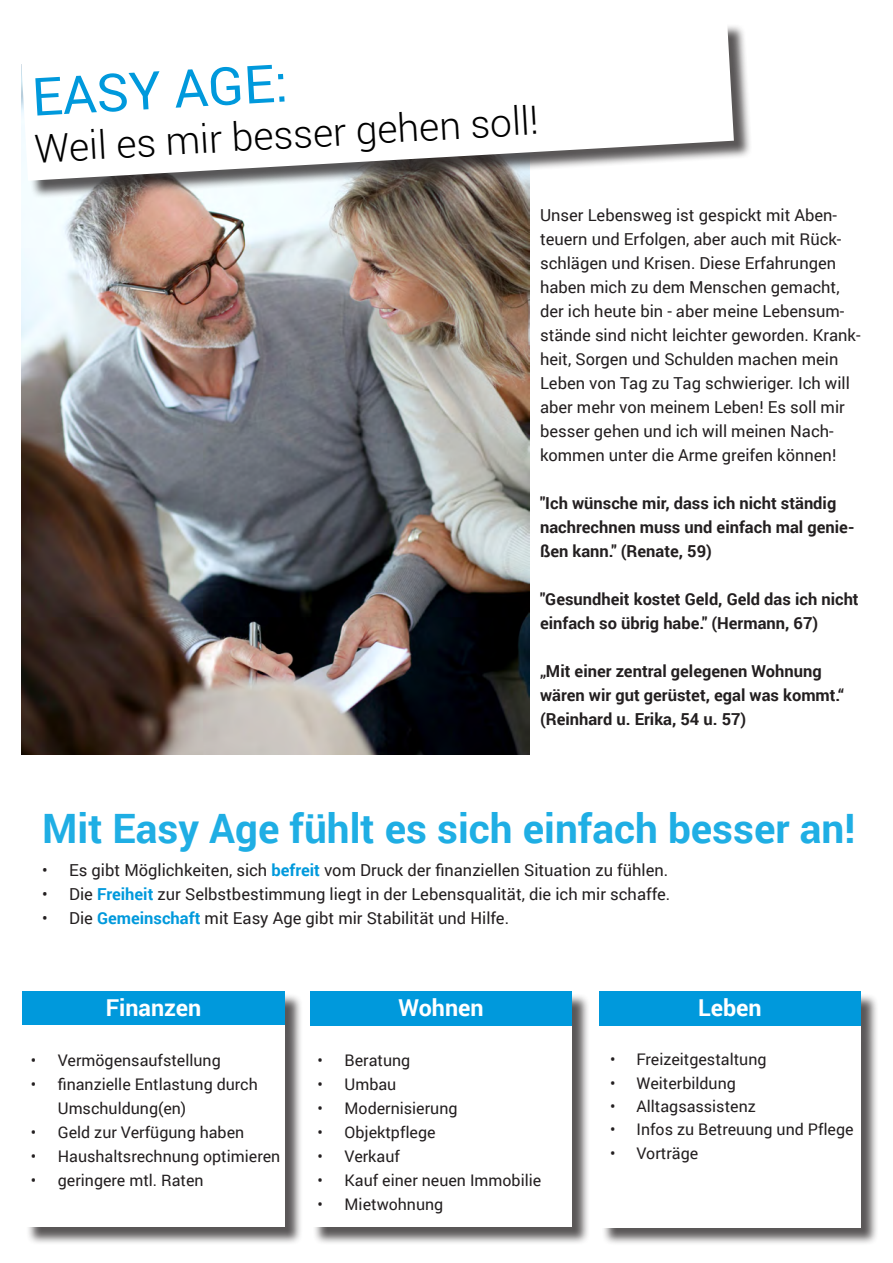
<style>
.page{position:relative;width:893px;height:1263px;background:#fff}
.page>*{position:absolute;margin:0;border:0;box-sizing:border-box;transform-origin:0 0}
.t1{font:52.5px "Roboto";color:#0099dc}
.t2{font:700 40.5px "Roboto";color:#1faee4}
.t3{font:300 39px "Roboto";color:#000}
.t4{font:700 23.25px "Roboto";color:#fff}
.t5{font:16.5px/24px "Roboto";color:#231f20}
.t6{font:700 16.5px/24px "Roboto";color:#231f20}
.t7{font:16.05px/24px "Roboto";color:#231f20}
.s1{font-weight:700;color:#0099dc}
</style>
<div class="page">
<div style="left:25px;top:993px;width:278px;height:252px;background:#231f20;opacity:.75"></div>
<div style="left:24px;top:1025px;width:261px;height:202px;background:#fff"></div>
<div style="left:22px;top:991px;width:263px;height:34px;background:#0099dc"></div>
<img style="left:21px;top:181px;width:509px;height:574px">
<div style="left:24px;top:24px;width:728px;height:175px;background:#231f20;opacity:.75"></div>
<svg style="left:21px;top:24px;width:713px;height:157px"></svg>
<div style="left:313px;top:993px;width:277px;height:252px;background:#231f20;opacity:.75"></div>
<div style="left:311px;top:1025px;width:261px;height:202px;background:#fff"></div>
<div style="left:311px;top:991px;width:261px;height:34px;background:#0099dc"></div>
<div style="left:601px;top:993px;width:278px;height:253px;background:#231f20;opacity:.75"></div>
<div style="left:599px;top:1025px;width:261px;height:202px;background:#fff"></div>
<div style="left:599px;top:991px;width:261px;height:34px;background:#0099dc"></div>
<p class="t1" style="left:30px;top:60px;width:258px;rotate:-3deg">EASY AGE:</p>
<p class="t3" style="left:33px;top:121px;width:506px;rotate:-3deg">Weil es mir besser gehen soll!</p>
<p class="t5" style="left:540px;top:202px;width:322px">Unser Lebensweg ist gespickt mit Aben&shy;teuern und Erfolgen, aber auch mit Rück&shy;schlägen und Krisen. Diese Erfahrungen haben mich zu dem Menschen gemacht, der ich heute bin - aber meine Lebensum&shy;stände sind nicht leichter geworden. Krank&shy;heit, Sorgen und Schulden machen mein Leben von Tag zu Tag schwieriger. Ich will aber mehr von meinem Leben! Es soll mir besser gehen und ich will meinen Nach&shy;kommen unter die Arme greifen können!</p>
<p class="t6" style="left:540px;top:490px;width:316px">"Ich wünsche mir, dass ich nicht ständig nachrechnen muss und einfach mal genie&shy;ßen kann." (Renate, 59)</p>
<p class="t6" style="left:540px;top:586px;width:320px">"Gesundheit kostet Geld, Geld das ich nicht einfach so übrig habe." (Hermann, 67)</p>
<p class="t6" style="left:540px;top:658px;width:306px">„Mit einer zentral gelegenen Wohnung wären wir gut gerüstet, egal was kommt.“ (Reinhard u. Erika, 54 u. 57)</p>
<p class="t2" style="left:42px;top:800px;width:815px">Mit Easy Age fühlt es sich einfach besser an!</p>
<p class="t5" style="left:42px;top:858px;width:628px">• Es gibt Möglichkeiten, sich <span class="s1">befreit</span> vom Druck der finanziellen Situation zu fühlen.</p>
<p class="t5" style="left:42px;top:882px;width:630px">• Die <span class="s1">Freiheit</span> zur Selbstbestimmung liegt in der Lebensqualität, die ich mir schaffe.</p>
<p class="t5" style="left:42px;top:906px;width:468px">• Die <span class="s1">Gemeinschaft</span> mit Easy Age gibt mir Stabilität und Hilfe.</p>
<p class="t4" style="left:106px;top:991px;width:97px">Finanzen</p>
<p class="t7" style="left:31px;top:1047px;width:191px">• Vermögensaufstellung</p>
<p class="t7" style="left:58px;top:1071px;width:202px;text-indent:-27px">• finanzielle Entlastung durch<br>Umschuldung(en)</p>
<p class="t7" style="left:31px;top:1119px;width:215px">• Geld zur Verfügung haben</p>
<p class="t7" style="left:31px;top:1143px;width:251px">• Haushaltsrechnung optimieren</p>
<p class="t7" style="left:31px;top:1167px;width:174px">• geringere mtl. Raten</p>
<p class="t4" style="left:399px;top:991px;width:87px">Wohnen</p>
<p class="t7" style="left:318px;top:1047px;width:94px">• Beratung</p>
<p class="t7" style="left:318px;top:1071px;width:80px">• Umbau</p>
<p class="t7" style="left:318px;top:1095px;width:141px">• Modernisierung</p>
<p class="t7" style="left:318px;top:1119px;width:120px">• Objektpflege</p>
<p class="t7" style="left:318px;top:1143px;width:84px">• Verkauf</p>
<p class="t7" style="left:318px;top:1167px;width:225px">• Kauf einer neuen Immobilie</p>
<p class="t7" style="left:318px;top:1191px;width:127px">• Mietwohnung</p>
<p class="t4" style="left:698px;top:991px;width:65px">Leben</p>
<p class="t7" style="left:610px;top:1047px;width:158px">• Freizeitgestaltung</p>
<p class="t7" style="left:610px;top:1070px;width:127px">• Weiterbildung</p>
<p class="t7" style="left:610px;top:1094px;width:147px">• Alltagsassistenz</p>
<p class="t7" style="left:610px;top:1117px;width:245px">• Infos zu Betreuung und Pflege</p>
<p class="t7" style="left:610px;top:1140px;width:90px">• Vorträge</p>
</div>
